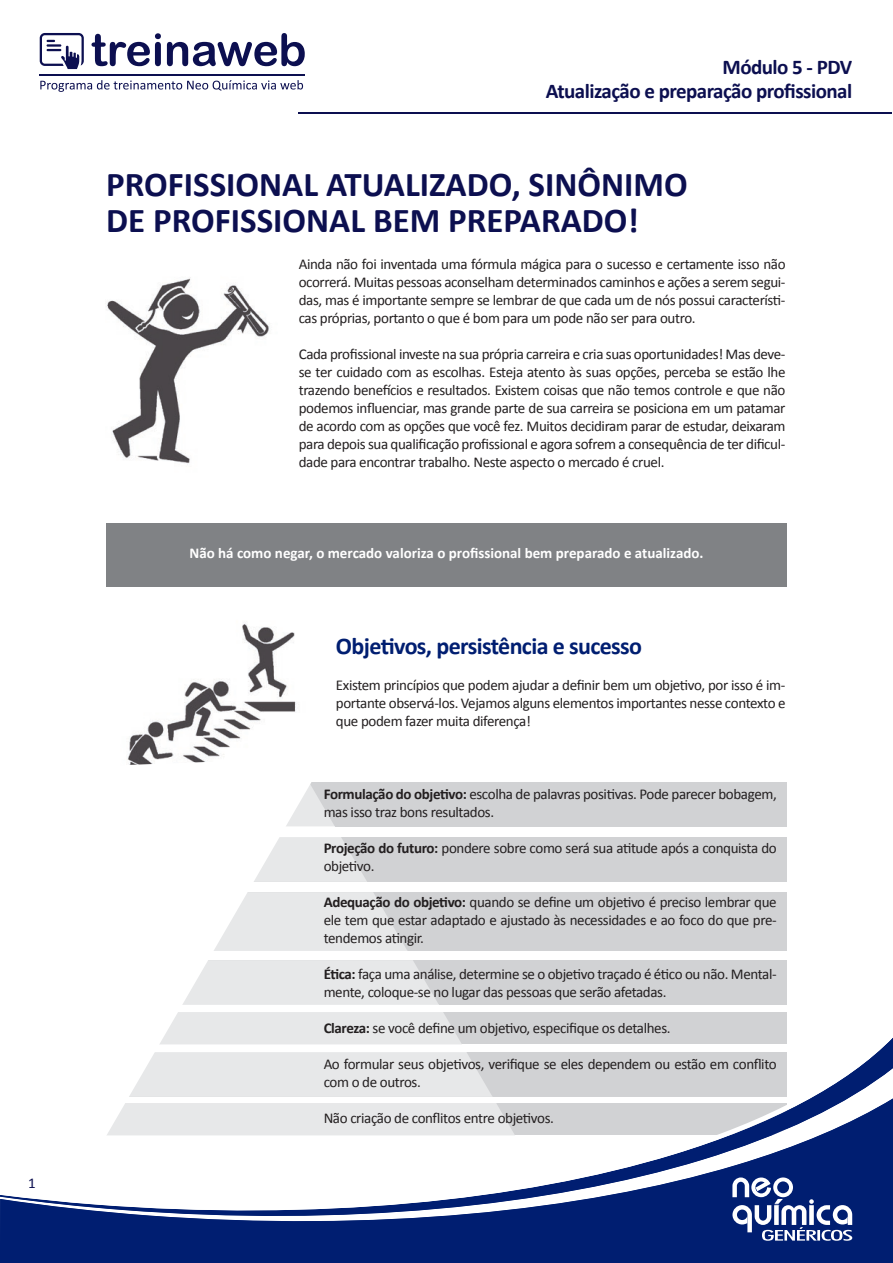
<style>
.page{position:relative;width:893px;height:1263px;background:#fff}
.page>*{position:absolute;margin:0;border:0;box-sizing:border-box;transform-origin:0 0}
.t1{font:700 34.95px/36px "Calibri";color:#0c0f50}
.t2{font:700 24px "Calibri";letter-spacing:-.025em;color:#001e71}
.t3{font:700 21px/24px "Calibri";letter-spacing:-.025em;color:#0c0f50;text-align:right}
.t4{font:15px/18px "Calibri";letter-spacing:-.025em;color:#231f20;text-align:justify}
.t5{font:700 15px "Calibri";color:#fff}
.t6{font:15px "Calibri";color:#0c0f50}
.s1{font-weight:700}
</style>
<div class="page">
<svg style="left:40px;top:80px;width:263px;height:12px"></svg>
<svg style="left:91px;top:33px;width:70px;height:33px"></svg>
<svg style="left:167px;top:33px;width:138px;height:33px"></svg>
<svg style="left:40px;top:33px;width:44px;height:36px"></svg>
<hr style="left:39px;top:74px;width:265px;height:1px;background:#0c0f50">
<hr style="left:299px;top:113px;width:592px;height:1px;background:#0c0f50">
<div style="left:106px;top:523px;width:681px;height:64px;background:#808285"></div>
<img style="left:105px;top:277px;width:164px;height:187px">
<img style="left:128px;top:624px;width:168px;height:134px">
<div style="left:97px;top:837px;width:690px;height:45px;background:#d1d2d4"></div>
<div style="left:97px;top:960px;width:690px;height:44px;background:#d1d2d4"></div>
<div style="left:97px;top:1012px;width:690px;height:32px;background:#d1d2d4"></div>
<div style="left:97px;top:782px;width:690px;height:44px;background:#d1d2d4"></div>
<div style="left:97px;top:892px;width:690px;height:58px;background:#d1d2d4"></div>
<div style="left:0;top:1221px;width:893px;height:42px;background:#001e71"></div>
<svg style="left:0;top:1038px;width:893px;height:183px"></svg>
<svg style="left:732px;top:1177px;width:120px;height:64px"></svg>
<svg style="left:315px;top:793px;width:201px;height:345px"></svg>
<svg style="left:64px;top:758px;width:251px;height:404px"></svg>
<p class="t6" style="left:28px;top:1173px;width:9px">1</p>
<h3 class="t3" style="left:546px;top:55px;width:308px">Módulo 5 - PDV<br>Atualização e preparação profissional</h3>
<h1 class="t1" style="left:106px;top:167px;width:583px">PROFISSIONAL ATUALIZADO, SINÔNIMO<br>DE PROFISSIONAL BEM PREPARADO!</h1>
<p class="t4" style="left:299px;top:255px;width:488px">Ainda não foi inventada uma fórmula mágica para o sucesso e certamente isso não ocorrerá. Muitas pessoas aconselham determinados caminhos e ações a serem segui&shy;das, mas é importante sempre se lembrar de que cada um de nós possui característi&shy;cas próprias, portanto o que é bom para um pode não ser para outro.</p>
<p class="t4" style="left:299px;top:345px;width:488px">Cada profissional investe na sua própria carreira e cria suas oportunidades! Mas deve&shy;se ter cuidado com as escolhas. Esteja atento às suas opções, perceba se estão lhe trazendo benefícios e resultados. Existem coisas que não temos controle e que não podemos influenciar, mas grande parte de sua carreira se posiciona em um patamar de acordo com as opções que você fez. Muitos decidiram parar de estudar, deixaram para depois sua qualificação profissional e agora sofrem a consequência de ter dificul&shy;dade para encontrar trabalho. Neste aspecto o mercado é cruel.</p>
<p class="t5" style="left:189px;top:543px;width:516px">Não há como negar, o mercado valoriza o profissional bem preparado e atualizado.</p>
<h2 class="t2" style="left:336px;top:631px;width:308px">Objetivos, persistência e sucesso</h2>
<p class="t4" style="left:336px;top:676px;width:451px">Existem princípios que podem ajudar a definir bem um objetivo, por isso é im&shy;portante observá-los. Vejamos alguns elementos importantes nesse contexto e que podem fazer muita diferença!</p>
<p class="t4" style="left:324px;top:785px;width:455px"><span class="s1">Formulação do objetivo:</span> escolha de palavras positivas. Pode parecer bobagem, mas isso traz bons resultados.</p>
<p class="t4" style="left:324px;top:839px;width:455px"><span class="s1">Projeção do futuro:</span> pondere sobre como será sua atitude após a conquista do objetivo.</p>
<p class="t4" style="left:324px;top:893px;width:455px"><span class="s1">Adequação do objetivo:</span> quando se define um objetivo é preciso lembrar que ele tem que estar adaptado e ajustado às necessidades e ao foco do que pre&shy;tendemos atingir.</p>
<p class="t4" style="left:324px;top:965px;width:455px"><span class="s1">Ética:</span> faça uma análise, determine se o objetivo traçado é ético ou não. Mental&shy;mente, coloque-se no lugar das pessoas que serão afetadas.</p>
<p class="t4" style="left:324px;top:1019px;width:348px"><span class="s1">Clareza:</span> se você define um objetivo, especifique os detalhes.</p>
<p class="t4" style="left:324px;top:1055px;width:455px">Ao formular seus objetivos, verifique se eles dependem ou estão em conflito com o de outros.</p>
<p class="t4" style="left:324px;top:1109px;width:232px">Não criação de conflitos entre objetivos.</p>
</div>
